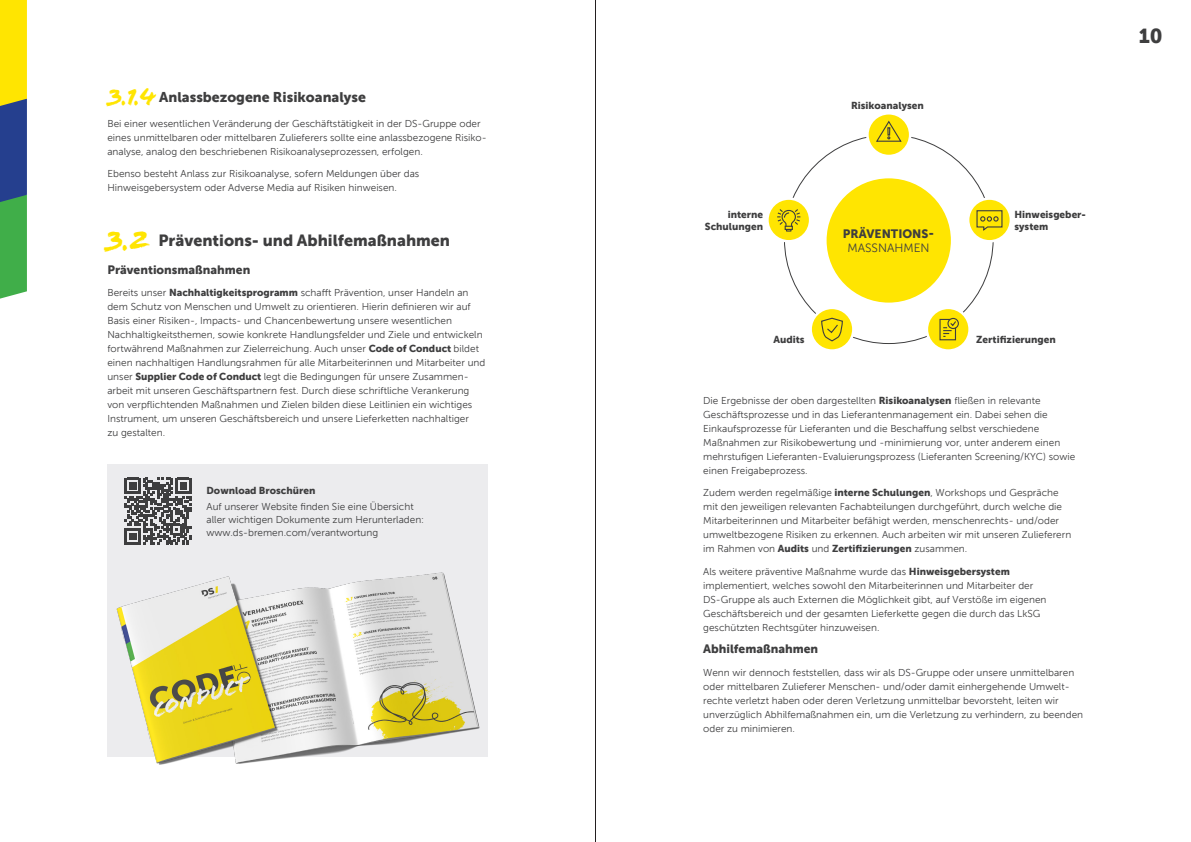
<style>
.page{position:relative;width:1191px;height:842px;background:#fff}
.page>*{position:absolute;margin:0;border:0;box-sizing:border-box;transform-origin:0 0}
.t1{font:30px "Flood Std";color:#ffe501}
.t2{font:20px "Museo Sans 900";color:#3e3e3f}
.t3{font:16px "Museo Sans 900";color:#3e3e3f}
.t4{font:14px "Museo Sans 900";color:#3e3e3f}
.t5{font:12px/14px "Museo Sans 900";color:#3e3e3f;text-align:center}
.t6{font:10px/14px "Museo Sans 300";color:#3e3e3f}
.t7{font:10px/13px "Museo Sansfor DS 300";color:#3e3e3f}
.t8{font:10px/12px "Museo Sans 900";color:#3e3e3f}
.s1{font-family:"Flood Std";font-size:25px;color:#ffe501}
.s2{font-family:"Museo Sans 900"}
.s3{font-family:"Museo Sans 300"}
</style>
<div class="page">
<svg style="left:0;top:0;width:27px;height:299px;background:#7b9e49"></svg>
<div style="left:825px;top:177px;width:127px;height:127px;background:#ffe501;border-radius:50%"></div>
<div style="left:824px;top:176px;width:129px;height:129px;border:3px solid #fff;border-radius:50%"></div>
<svg style="left:867px;top:113px;width:43px;height:43px"></svg>
<div style="left:866px;top:112px;width:45px;height:45px;border:3px solid #fff;border-radius:50%"></div>
<svg style="left:875px;top:120px;width:27px;height:23px"></svg>
<svg style="left:968px;top:199px;width:43px;height:42px"></svg>
<div style="left:966px;top:197px;width:46px;height:46px;border:3px solid #fff;border-radius:50%"></div>
<svg style="left:976px;top:210px;width:26px;height:22px"></svg>
<svg style="left:767px;top:199px;width:43px;height:42px"></svg>
<div style="left:766px;top:197px;width:45px;height:46px;border:3px solid #fff;border-radius:50%"></div>
<svg style="left:776px;top:208px;width:25px;height:24px"></svg>
<div style="left:927px;top:308px;width:42px;height:43px;background:#ffe501;border-radius:50%"></div>
<div style="left:925px;top:307px;width:46px;height:45px;border:3px solid #fff;border-radius:50%"></div>
<svg style="left:939px;top:317px;width:20px;height:24px"></svg>
<svg style="left:810px;top:308px;width:43px;height:43px"></svg>
<div style="left:809px;top:307px;width:45px;height:45px;border:3px solid #fff;border-radius:50%"></div>
<svg style="left:820px;top:319px;width:23px;height:23px"></svg>
<div style="left:107px;top:464px;width:381px;height:292px;background:#ececee"></div>
<svg style="left:125px;top:478px;width:66px;height:66px"></svg>
<img style="left:107px;top:572px;width:381px;height:193px">
<hr style="left:595px;top:0;width:1px;height:842px;background:#231f20">
<p class="t4" style="left:107px;top:89px;width:260px"><span class="s1">3.1.4</span> Anlassbezogene Risikoanalyse</p>
<p class="t6" style="left:107px;top:117px;width:381px">Bei einer wesentlichen Veränderung der Geschäftstätigkeit in der DS-Gruppe oder eines unmittelbaren oder mittelbaren Zulieferers sollte eine anlassbezogene Risiko&shy;analyse, analog den beschriebenen Risikoanalyseprozessen, erfolgen.</p>
<p class="t6" style="left:107px;top:167px;width:313px">Ebenso besteht Anlass zur Risikoanalyse, sofern Meldungen über das<br>Hinweisgebersystem oder Adverse Media auf Risiken hinweisen.</p>
<p class="t1" style="left:106px;top:223px;width:46px">3.2</p>
<p class="t3" style="left:158px;top:231px;width:293px">Präventions- und Abhilfemaßnahmen</p>
<p class="t5" style="left:107px;top:263px;width:144px">Präventionsmaßnahmen</p>
<p class="t6" style="left:107px;top:286px;width:379px">Bereits unser <span class="s2">Nachhaltigkeitsprogramm</span> schafft Prävention, unser Handeln an dem Schutz von Menschen und Umwelt zu orientieren. Hierin definieren wir auf Basis einer Risiken-, Impacts- und Chancenbewertung unsere wesentlichen Nachhaltigkeitsthemen, sowie konkrete Handlungsfelder und Ziele und entwickeln fortwährend Maßnahmen zur Zielerreichung. Auch unser <span class="s2">Code of Conduct</span> bildet einen nachhaltigen Handlungsrahmen für alle Mitarbeiterinnen und Mitarbeiter und unser <span class="s2">Supplier Code of Conduct</span> legt die Bedingungen für unsere Zusammen&shy;arbeit mit unseren Geschäftspartnern fest. Durch diese schriftliche Verankerung von verpflichtenden Maßnahmen und Zielen bilden diese Leitlinien ein wichtiges Instrument, um unseren Geschäftsbereich und unsere Lieferketten nachhaltiger<br>zu gestalten.</p>
<p class="t8" style="left:206px;top:484px;width:110px">Download Broschüren</p>
<p class="t7" style="left:206px;top:500px;width:219px">Auf unserer Website finden Sie eine Übersicht aller wichtigen Dokumente zum Herunterladen: www.ds-bremen.com/verantwortung</p>
<p class="t8" style="left:851px;top:99px;width:74px">Risikoanalysen</p>
<p class="t8" style="left:705px;top:208px;width:60px;text-align:right">interne<br>Schulungen</p>
<p class="t5" style="left:843px;top:227px;width:93px">PRÄVENTIONS-<br><span class="s3">MASSNAHMEN</span></p>
<p class="t8" style="left:1014px;top:208px;width:73px">Hinweisgeber&shy;system</p>
<p class="t8" style="left:773px;top:333px;width:33px">Audits</p>
<p class="t8" style="left:976px;top:333px;width:81px">Zertifizierungen</p>
<p class="t6" style="left:703px;top:393px;width:373px">Die Ergebnisse der oben dargestellten <span class="s2">Risikoanalysen</span> fließen in relevante Geschäftsprozesse und in das Lieferantenmanagement ein. Dabei sehen die Einkaufsprozesse für Lieferanten und die Beschaffung selbst verschiedene Maßnahmen zur Risikobewertung und -minimierung vor, unter anderem einen mehrstufigen Lieferanten-Evaluierungsprozess (Lieferanten Screening/KYC) sowie einen Freigabeprozess.</p>
<p class="t6" style="left:703px;top:486px;width:369px">Zudem werden regelmäßige <span class="s2">interne Schulungen</span>, Workshops und Gespräche mit den jeweiligen relevanten Fachabteilungen durchgeführt, durch welche die Mitarbeiterinnen und Mitarbeiter befähigt werden, menschenrechts- und/oder umweltbezogene Risiken zu erkennen. Auch arbeiten wir mit unseren Zulieferern im Rahmen von <span class="s2">Audits</span> und <span class="s2">Zertifizierungen</span> zusammen.</p>
<p class="t6" style="left:703px;top:564px;width:345px">Als weitere präventive Maßnahme wurde das <span class="s2">Hinweisgebersystem </span>implementiert, welches sowohl den Mitarbeiterinnen und Mitarbeiter der DS-Gruppe als auch Externen die Möglichkeit gibt, auf Verstöße im eigenen Geschäftsbereich und der gesamten Lieferkette gegen die durch das LkSG geschützten Rechtsgüter hinzuweisen.</p>
<p class="t5" style="left:703px;top:642px;width:116px">Abhilfemaßnahmen</p>
<p class="t6" style="left:703px;top:665px;width:381px">Wenn wir dennoch feststellen, dass wir als DS-Gruppe oder unsere unmittelbaren oder mittelbaren Zulieferer Menschen- und/oder damit einhergehende Umwelt&shy;rechte verletzt haben oder deren Verletzung unmittelbar bevorsteht, leiten wir unverzüglich Abhilfemaßnahmen ein, um die Verletzung zu verhindern, zu beenden oder zu minimieren.</p>
<p class="t2" style="left:1138px;top:24px;width:25px">10</p>
</div>
